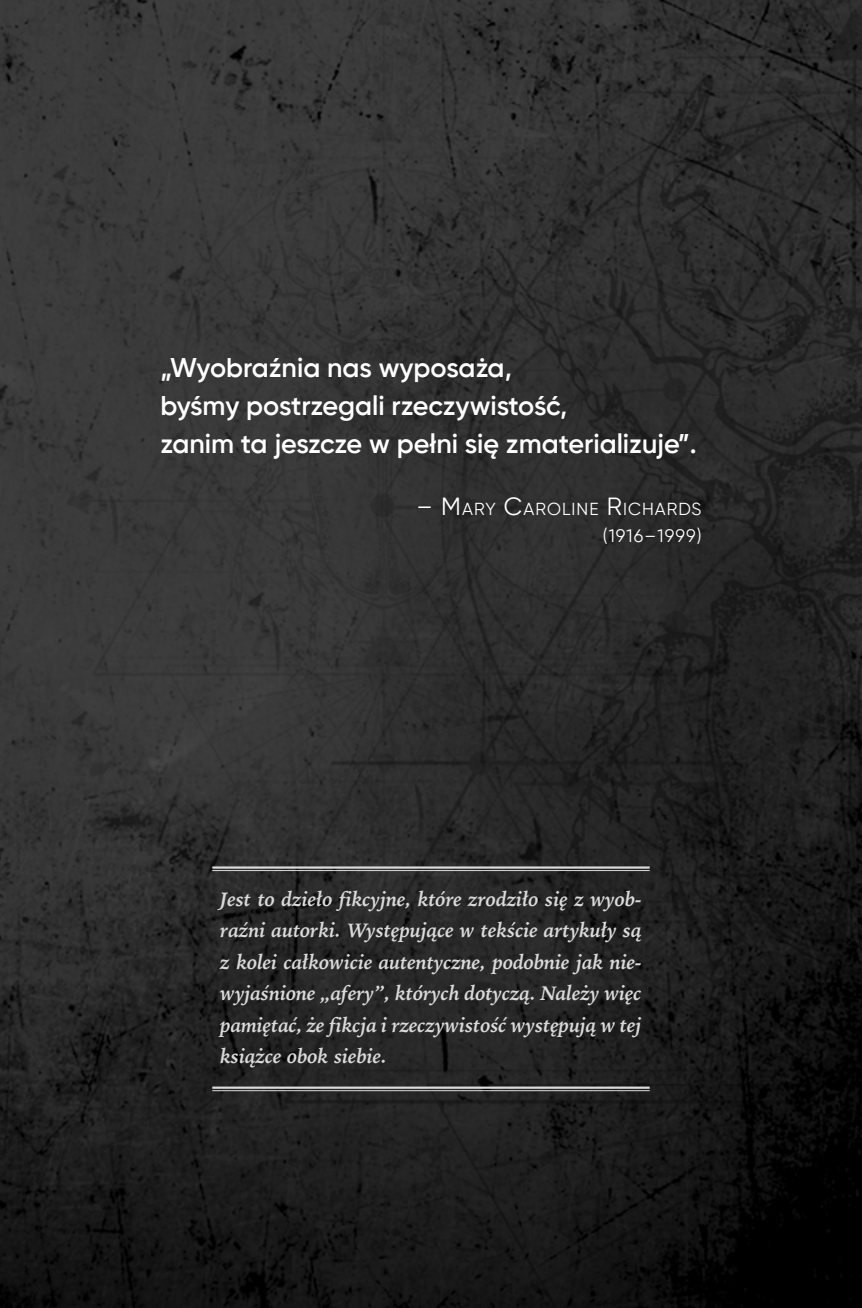
<style>
.page{position:relative;width:862px;height:1308px;background:#fff}
.page>*{position:absolute;margin:0;border:0;box-sizing:border-box;transform-origin:0 0}
.t1{font:600 27px/38.2px "Gilroy";color:#fff}
.t2{font:italic 700 20.25px/31.5px "Iowan Old St EU";letter-spacing:-.01em;color:#dadada;text-align:justify}
.t3{font:18px "Gilroy";letter-spacing:.06em;color:#fff}
.t4{font:17.32px "Gilroy";letter-spacing:.06em;color:#fff}
.s1{font-size:24.75px}
</style>
<div class="page">
<img style="left:0;top:0;width:862px;height:1307px">
<hr style="left:212px;top:866px;width:437px;height:2px;background:#dadada">
<hr style="left:212px;top:870px;width:437px;height:1px;background:#dadada">
<hr style="left:212px;top:1086px;width:437px;height:2px;background:#dadada">
<hr style="left:212px;top:1090px;width:437px;height:1px;background:#dadada">
<h1 class="t1" style="left:160px;top:348px;width:537px">„Wyobraźnia nas wyposaża,<br>byśmy postrzegali rzeczywistość,<br>zanim ta jeszcze w pełni się zmaterializuje”.</h1>
<p class="t4" style="left:416px;top:498px;width:286px"><span class="s1">– M</span>ARY <span class="s1">C</span>AROLINE <span class="s1">R</span>ICHARDS</p>
<p class="t3" style="left:602px;top:525px;width:100px">(1916–1999)</p>
<p class="t2" style="left:220px;top:883px;width:422px">Jest to dzieło fikcyjne, które zrodziło się z wyob&shy;raźni autorki. Występujące w tekście artykuły są z kolei całkowicie autentyczne, podobnie jak nie&shy;wyjaśnione „afery”, których dotyczą. Należy więc pamiętać, że fikcja i rzeczywistość występują w tej książce obok siebie.</p>
</div>
